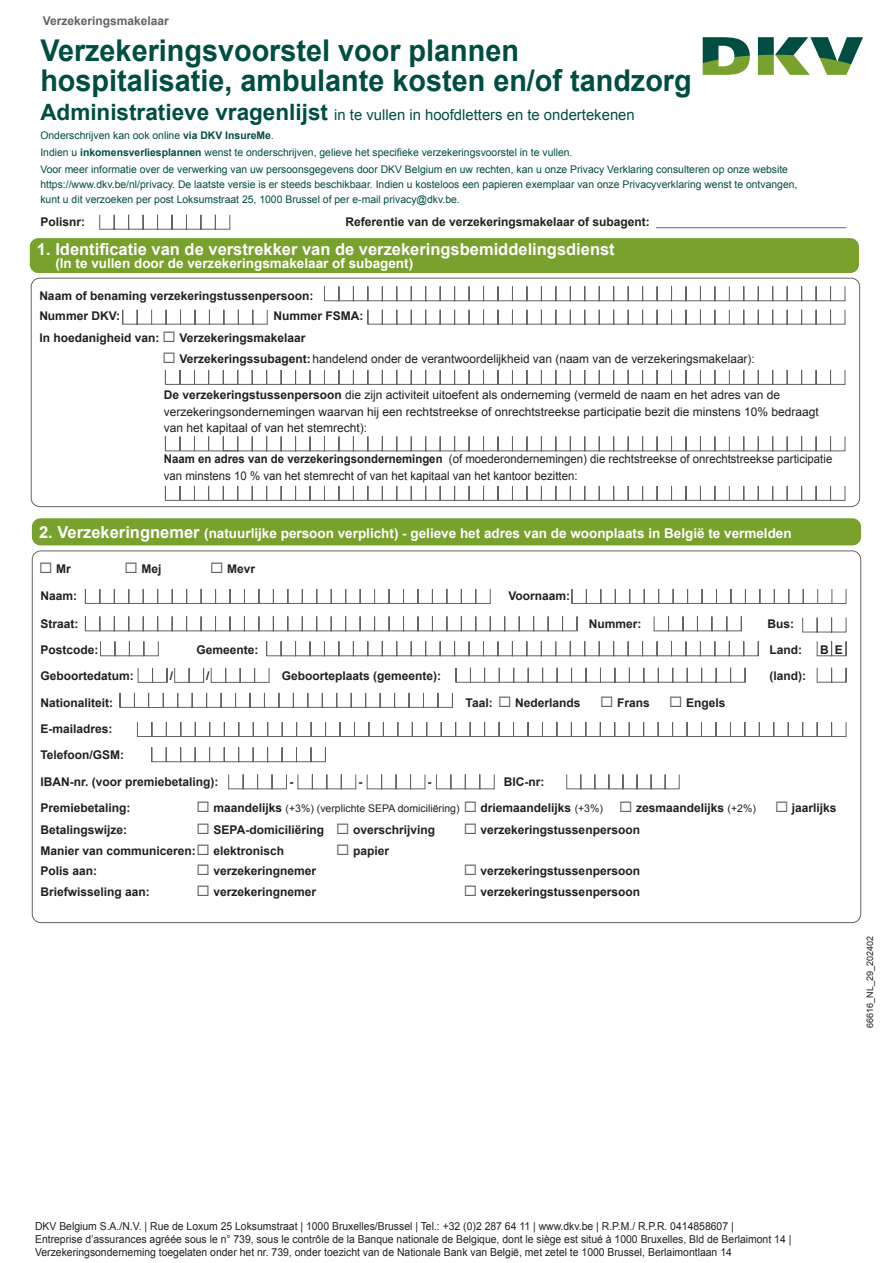
<style>
.page{position:relative;width:893px;height:1263px;background:#fff}
.page>*{position:absolute;margin:0;border:0;box-sizing:border-box;transform-origin:0 0}
.t1{font:700 30px/30px "Arial";color:#004d42;scale:.96 1}
.t2{font:700 16.5px "Arial";color:#fff}
.t3{font:15px "Arial";color:#004d42}
.t4{font:700 13.5px "Arial";color:#fff}
.t5{font:700 12px "Arial";color:#231f20}
.t6{font:12px/16.5px "Arial";color:#231f20}
.t7{font:12px/16.5px "Arial";color:#231f20;scale:.95 1}
.t8{font:700 12px "Arial";color:#636366}
.t9{font:10.95px "Arial";color:#231f20;scale:.95 1}
.t10{font:10.5px/15px "Arial";color:#004d42}
.t11{font:10.5px "Arial";color:#231f20}
.t12{font:9px "Arial";color:#231f20}
.s1{font-weight:700;font-size:22.5px}
.s2{font-weight:700}
.s3{color:#636366}
.s4{font-size:16.5px}
.s5{font-weight:700;font-size:12px}
</style>
<div class="page">
<div style="left:32px;top:518px;width:829px;height:27px;background:#78a22d;border-radius:9px"></div>
<div style="left:30px;top:238px;width:829px;height:35px;background:#78a22d;border-radius:9px"></div>
<div style="left:31px;top:278px;width:829px;height:229px;border:1px solid #636366;border-radius:9px"></div>
<svg style="left:368px;top:309px;width:477px;height:15px"></svg>
<svg style="left:122px;top:309px;width:146px;height:15px"></svg>
<svg style="left:223px;top:370px;width:622px;height:15px"></svg>
<svg style="left:165px;top:370px;width:1px;height:14px"></svg>
<svg style="left:180px;top:370px;width:1px;height:14px"></svg>
<svg style="left:194px;top:370px;width:1px;height:14px"></svg>
<svg style="left:208px;top:370px;width:1px;height:14px"></svg>
<svg style="left:223px;top:436px;width:622px;height:15px"></svg>
<svg style="left:165px;top:436px;width:1px;height:15px"></svg>
<svg style="left:180px;top:436px;width:1px;height:15px"></svg>
<svg style="left:194px;top:436px;width:1px;height:15px"></svg>
<svg style="left:208px;top:436px;width:1px;height:15px"></svg>
<svg style="left:223px;top:486px;width:622px;height:15px"></svg>
<svg style="left:165px;top:486px;width:1px;height:14px"></svg>
<svg style="left:180px;top:486px;width:1px;height:14px"></svg>
<svg style="left:194px;top:486px;width:1px;height:14px"></svg>
<svg style="left:208px;top:486px;width:1px;height:14px"></svg>
<svg style="left:324px;top:286px;width:521px;height:15px"></svg>
<hr style="left:165px;top:384px;width:73px;height:1px;background:#636366">
<hr style="left:165px;top:451px;width:73px;height:1px;background:#636366">
<hr style="left:165px;top:500px;width:73px;height:1px;background:#636366">
<svg style="left:100px;top:641px;width:59px;height:15px"></svg>
<svg style="left:266px;top:641px;width:492px;height:15px"></svg>
<svg style="left:817px;top:641px;width:29px;height:15px"></svg>
<svg style="left:703px;top:37px;width:160px;height:38px"></svg>
<hr style="left:656px;top:227px;width:190px;height:1px;background:#636366">
<svg style="left:99px;top:214px;width:131px;height:15px"></svg>
<svg style="left:228px;top:774px;width:266px;height:15px"></svg>
<svg style="left:566px;top:774px;width:113px;height:15px"></svg>
<svg style="left:85px;top:616px;width:492px;height:15px"></svg>
<svg style="left:802px;top:617px;width:44px;height:15px"></svg>
<svg style="left:654px;top:616px;width:88px;height:15px"></svg>
<svg style="left:120px;top:693px;width:333px;height:15px"></svg>
<svg style="left:137px;top:722px;width:709px;height:15px"></svg>
<svg style="left:151px;top:747px;width:175px;height:15px"></svg>
<svg style="left:572px;top:589px;width:274px;height:15px"></svg>
<svg style="left:138px;top:668px;width:131px;height:15px"></svg>
<svg style="left:817px;top:667px;width:29px;height:15px"></svg>
<svg style="left:456px;top:667px;width:289px;height:16px"></svg>
<svg style="left:85px;top:589px;width:406px;height:15px"></svg>
<p class="t8" style="left:43px;top:13px;width:128px">Verzekeringsmakelaar</p>
<p class="t1" style="left:40px;top:37px;width:680px">Verzekeringsvoorstel voor plannen hospitalisatie, ambulante kosten en/of tandzorg</p>
<p class="t3" style="left:40px;top:105px;width:596px"><span class="s1">Administratieve vragenlijst</span> in te vullen in hoofdletters en te ondertekenen</p>
<p class="t10" style="left:40px;top:127px;width:235px">Onderschrijven kan ook online <span class="s2">via DKV InsureMe</span>.</p>
<p class="t10" style="left:40px;top:145px;width:534px">Indien u <span class="s2">inkomensverliesplannen</span> wenst te onderschrijven, gelieve het specifieke verzekeringsvoorstel in te vullen.</p>
<p class="t10" style="left:40px;top:162px;width:759px">Voor meer informatie over de verwerking van uw persoonsgegevens door DKV Belgium en uw rechten, kan u onze Privacy Verklaring consulteren op onze website https://www.dkv.be/nl/privacy. De laatste versie is er steeds beschikbaar. Indien u kosteloos een papieren exemplaar van onze Privacyverklaring wenst te ontvangen, kunt u dit verzoeken per post Loksumstraat 25, 1000 Brussel of per e-mail privacy@dkv.be.</p>
<p class="t5" style="left:40px;top:213px;width:46px">Polisnr:</p>
<p class="t5" style="left:346px;top:213px;width:306px">Referentie van de verzekeringsmakelaar of subagent:</p>
<p class="t2" style="left:37px;top:238px;width:579px">1. Identificatie van de verstrekker van de verzekeringsbemiddelingsdienst</p>
<p class="t4" style="left:55px;top:255px;width:359px">(In te vullen door de verzekeringsmakelaar of subagent)</p>
<p class="t5" style="left:39px;top:288px;width:276px">Naam of benaming verzekeringstussenpersoon:</p>
<p class="t5" style="left:39px;top:308px;width:82px">Nummer DKV:</p>
<p class="t5" style="left:273px;top:308px;width:91px">Nummer FSMA:</p>
<p class="t5" style="left:39px;top:330px;width:268px">In hoedanigheid van: <span class="s3">◻</span> Verzekeringsmakelaar</p>
<p class="t6" style="left:163px;top:351px;width:594px"><span class="s3">◻</span> <span class="s2">Verzekeringssubagent:</span>handelend onder de verantwoordelijkheid van (naam van de verzekeringsmakelaar):</p>
<p class="t6" style="left:164px;top:387px;width:656px"><span class="s2">De verzekeringstussenpersoon</span> die zijn activiteit uitoefent als onderneming (vermeld de naam en het adres van de verzekeringsondernemingen waarvan hij een rechtstreekse of onrechtstreekse participatie bezit die minstens 10% bedraagt van het kapitaal of van het stemrecht):</p>
<p class="t7" style="left:164px;top:451px;width:705px"><span class="s2">Naam en adres van de verzekeringsondernemingen</span> (of moederondernemingen) die rechtstreekse of onrechtstreekse participatie van minstens 10 % van het stemrecht of van het kapitaal van het kantoor bezitten:</p>
<p class="t4" style="left:39px;top:524px;width:754px"><span class="s4">2. Verzekeringnemer</span> (natuurlijke persoon verplicht) - gelieve het adres van de woonplaats in België te vermelden</p>
<p class="t5" style="left:39px;top:561px;width:33px"><span class="s3">◻</span> Mr</p>
<p class="t5" style="left:125px;top:561px;width:38px"><span class="s3">◻</span> Mej</p>
<p class="t5" style="left:210px;top:561px;width:46px"><span class="s3">◻</span> Mevr</p>
<p class="t5" style="left:40px;top:588px;width:38px">Naam:</p>
<p class="t5" style="left:508px;top:588px;width:63px">Voornaam:</p>
<p class="t5" style="left:40px;top:616px;width:40px">Straat:</p>
<p class="t5" style="left:589px;top:616px;width:54px">Nummer:</p>
<p class="t5" style="left:767px;top:616px;width:28px">Bus:</p>
<p class="t5" style="left:40px;top:642px;width:60px">Postcode:</p>
<p class="t5" style="left:196px;top:642px;width:64px">Gemeente:</p>
<p class="t5" style="left:769px;top:642px;width:34px">Land:</p>
<p class="t5" style="left:820px;top:642px;width:24px">B E</p>
<p class="t5" style="left:40px;top:668px;width:95px">Geboortedatum:</p>
<p class="t5" style="left:170px;top:668px;width:5px">/</p>
<p class="t5" style="left:206px;top:668px;width:5px">/</p>
<p class="t5" style="left:282px;top:668px;width:161px">Geboorteplaats (gemeente):</p>
<p class="t5" style="left:769px;top:668px;width:38px">(land):</p>
<p class="t5" style="left:40px;top:695px;width:74px">Nationaliteit:</p>
<p class="t5" style="left:466px;top:695px;width:116px">Taal: <span class="s3">◻</span> Nederlands</p>
<p class="t5" style="left:600px;top:695px;width:51px"><span class="s3">◻</span> Frans</p>
<p class="t5" style="left:669px;top:695px;width:58px"><span class="s3">◻</span> Engels</p>
<p class="t5" style="left:40px;top:721px;width:74px">E-mailadres:</p>
<p class="t5" style="left:40px;top:747px;width:85px">Telefoon/GSM:</p>
<p class="t5" style="left:40px;top:773px;width:180px">IBAN-nr. (voor premiebetaling):</p>
<p class="t5" style="left:289px;top:773px;width:5px">-</p>
<p class="t5" style="left:358px;top:773px;width:5px">-</p>
<p class="t5" style="left:427px;top:773px;width:5px">-</p>
<p class="t5" style="left:504px;top:773px;width:42px">BIC-nr:</p>
<p class="t5" style="left:40px;top:800px;width:92px">Premiebetaling:</p>
<p class="t11" style="left:197px;top:801px;width:561px"><span class="s3">◻</span> <span class="s5">maandelijks</span> (+3%) (verplichte SEPA domiciliëring) <span class="s3">◻</span> <span class="s5">driemaandelijks</span> (+3%) <span class="s3">◻</span> <span class="s5">zesmaandelijks</span> (+2%)</p>
<p class="t5" style="left:775px;top:800px;width:63px"><span class="s3">◻</span> jaarlijks</p>
<p class="t5" style="left:40px;top:821px;width:88px">Betalingswijze:</p>
<p class="t5" style="left:197px;top:821px;width:240px"><span class="s3">◻</span> SEPA-domiciliëring <span class="s3">◻</span> overschrijving</p>
<p class="t5" style="left:464px;top:821px;width:178px"><span class="s3">◻</span> verzekeringstussenpersoon</p>
<p class="t5" style="left:40px;top:842px;width:245px">Manier van communiceren:<span class="s3">◻</span> elektronisch</p>
<p class="t5" style="left:336px;top:842px;width:54px"><span class="s3">◻</span> papier</p>
<p class="t5" style="left:40px;top:863px;width:58px">Polis aan:</p>
<p class="t5" style="left:197px;top:863px;width:121px"><span class="s3">◻</span> verzekeringnemer</p>
<p class="t5" style="left:464px;top:863px;width:178px"><span class="s3">◻</span> verzekeringstussenpersoon</p>
<p class="t5" style="left:40px;top:884px;width:111px">Briefwisseling aan:</p>
<p class="t5" style="left:197px;top:884px;width:121px"><span class="s3">◻</span> verzekeringnemer</p>
<p class="t5" style="left:464px;top:884px;width:178px"><span class="s3">◻</span> verzekeringstussenpersoon</p>
<p class="t12" style="left:864px;top:1028px;width:93px;rotate:-90deg">66616_NL_29_202402</p>
<p class="t9" style="left:35px;top:1218px;width:737px">DKV Belgium S.A./N.V. | Rue de Loxum 25 Loksumstraat | 1000 Bruxelles/Brussel | Tel.: +32 (0)2 287 64 11 | www.dkv.be | R.P.M./ R.P.R. 0414858607 |</p>
<p class="t9" style="left:35px;top:1232px;width:798px">Entreprise d’assurances agréée sous le n° 739, sous le contrôle de la Banque nationale de Belgique, dont le siège est situé à 1000 Bruxelles, Bld de Berlaimont 14 |</p>
<p class="t9" style="left:35px;top:1245px;width:735px">Verzekeringsonderneming toegelaten onder het nr. 739, onder toezicht van de Nationale Bank van België, met zetel te 1000 Brussel, Berlaimontlaan 14</p>
</div>
